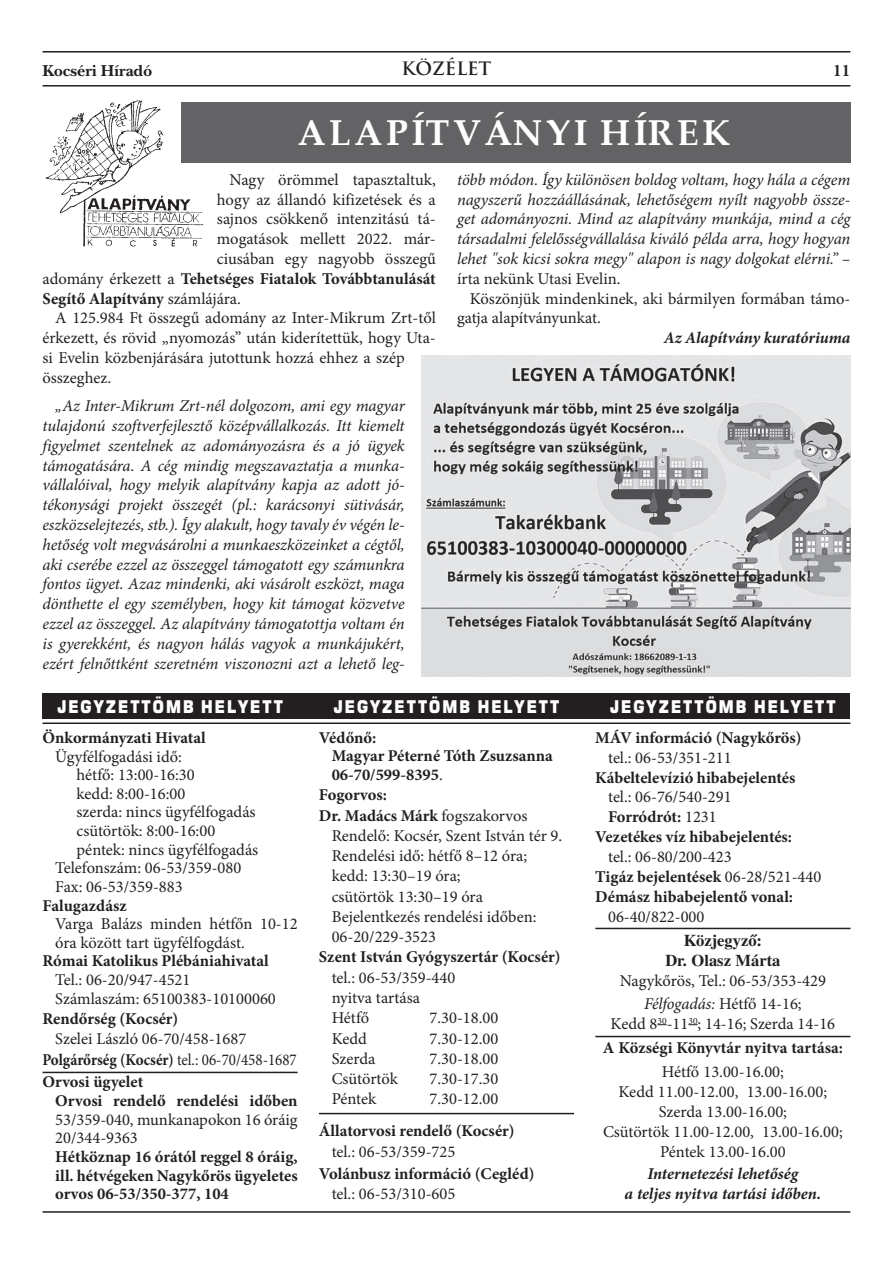
<style>
.page{position:relative;width:893px;height:1263px;background:#fff}
.page>*{position:absolute;margin:0;border:0;box-sizing:border-box;transform-origin:0 0}
.t1{font:700 36px "Palatino Linotype";letter-spacing:.1em;color:#fff}
.t2{font:700 18px "Trajan Pro";color:#231f20}
.t3{font:900 17.55px "Square 721";letter-spacing:.1em;color:#fff;scale:.85 1}
.t4{font:16.5px/20px "Minion Pro";color:#231f20}
.t5{font:italic 16.5px/19.8px "Minion Pro";letter-spacing:-.005em;color:#231f20;text-align:justify}
.t6{font:700 16.5px/18.6px "Minion Pro";color:#231f20}
.t7{font:italic 700 16.5px/20px "Minion Pro";letter-spacing:-.005em;color:#231f20;text-align:center}
.t8{font:700 16.5px/20px "Times CE";color:#231f20;text-align:center}
.t9{font:700 16.5px "New Baskerville CE";color:#231f20}
.s1{font-weight:400}
.s2{font-style:normal}
.s3{font-style:italic}
.s4{font-weight:700}
</style>
<div class="page">
<hr style="left:43px;top:1211px;width:807px;height:2px;background:#231f20">
<hr style="left:43px;top:51px;width:807px;height:2px;background:#231f20">
<hr style="left:43px;top:85px;width:807px;height:2px;background:#231f20">
<div style="left:43px;top:693px;width:807px;height:26px;background:#231f20"></div>
<hr style="left:43px;top:722px;width:807px;height:2px;background:#231f20">
<hr style="left:595px;top:1036px;width:255px;height:1px;background:#231f20">
<hr style="left:43px;top:1072px;width:255px;height:1px;background:#231f20">
<hr style="left:319px;top:1113px;width:255px;height:1px;background:#231f20">
<hr style="left:595px;top:928px;width:255px;height:1px;background:#231f20">
<img style="left:45px;top:101px;width:163px;height:146px">
<div style="left:181px;top:102px;width:669px;height:60px;background:#636366"></div>
<img style="left:422px;top:355px;width:428px;height:322px">
<p class="t9" style="left:43px;top:61px;width:111px">Kocséri Híradó</p>
<p class="t2" style="left:402px;top:57px;width:91px">KÖZÉLET</p>
<p class="t9" style="left:833px;top:61px;width:19px">11</p>
<h1 class="t1" style="left:298px;top:107px;width:434px">ALAPÍTVÁNYI HÍREK</h1>
<p class="t4" style="left:230px;top:170px;width:208px">Nagy örömmel tapasztaltuk,</p>
<p class="t4" style="left:217px;top:189px;width:221px">hogy az állandó kifizetések és a</p>
<p class="t4" style="left:217px;top:209px;width:220px">sajnos csökkenő intenzitású tá-</p>
<p class="t4" style="left:217px;top:229px;width:220px">mogatások mellett 2022. már-</p>
<p class="t4" style="left:217px;top:249px;width:220px">ciusában egy nagyobb összegű</p>
<p class="t6" style="left:43px;top:269px;width:395px"><span class="s1">adomány érkezett a</span> Tehetséges Fiatalok Továbbtanulását</p>
<p class="t6" style="left:43px;top:289px;width:200px">Segítő Alapítvány <span class="s1">számlájára.</span></p>
<p class="t4" style="left:55px;top:308px;width:382px">A 125.984 Ft összegű adomány az Inter-Mikrum Zrt-től</p>
<p class="t4" style="left:43px;top:328px;width:395px">érkezett, és rövid „nyomozás” után kiderítettük, hogy Uta-</p>
<p class="t4" style="left:43px;top:348px;width:364px">si Evelin közbenjárására jutottunk hozzá ehhez a szép</p>
<p class="t4" style="left:43px;top:368px;width:70px">összeghez.</p>
<p class="t5" style="left:43px;top:396px;width:364px;text-indent:13px">„Az Inter-Mikrum Zrt-nél dolgozom, ami egy magyar tulajdonú szoftverfejlesztő középvállalkozás. Itt kiemelt figyelmet szentelnek az adományozásra és a jó ügyek támogatására. A cég mindig megszavaztatja a munka&shy;vállalóival, hogy melyik alapítvány kapja az adott jó&shy;tékonysági projekt összegét (pl.: karácsonyi sütivásár, eszközselejtezés, stb.). Így alakult, hogy tavaly év végén le&shy;hetőség volt megvásárolni a munkaeszközeinket a cégtől, aki cserébe ezzel az összeggel támogatott egy számunkra fontos ügyet. Azaz mindenki, aki vásárolt eszközt, maga dönthette el egy személyben, hogy kit támogat közvetve ezzel az összeggel. Az alapítvány támogatottja voltam én is gyerekként, és nagyon hálás vagyok a munkájukért, ezért felnőttként szeretném viszonozni azt a lehető leg-</p>
<p class="t5" style="left:457px;top:170px;width:395px">több módon. Így különösen boldog voltam, hogy hála a cégem nagyszerű hozzáállásának, lehetőségem nyílt nagyobb össze&shy;get adományozni. Mind az alapítvány munkája, mind a cég társadalmi felelősségvállalása kiváló példa arra, hogy hogyan lehet "sok kicsi sokra megy" alapon is nagy dolgokat elérni.” <span class="s2">– írta nekünk Utasi Evelin.</span></p>
<p class="t4" style="left:457px;top:288px;width:395px;text-indent:13px">Köszönjük mindenkinek, aki bármilyen formában támo&shy;gatja alapítványunkat.</p>
<p class="t7" style="left:664px;top:328px;width:188px">Az Alapítvány kuratóriuma</p>
<p class="t3" style="left:57px;top:694px;width:268px">JEGYZETTÖMB HELYETT</p>
<p class="t3" style="left:333px;top:694px;width:268px">JEGYZETTÖMB HELYETT</p>
<p class="t3" style="left:610px;top:694px;width:268px">JEGYZETTÖMB HELYETT</p>
<p class="t6" style="left:332px;top:728px;width:223px;text-indent:-13px">Védőnő:<br>Magyar Péterné Tóth Zsuzsanna<br>06-70/599-8395<span class="s1">.</span></p>
<p class="t6" style="left:319px;top:785px;width:70px">Fogorvos:</p>
<p class="t6" style="left:319px;top:806px;width:210px">Dr. Madács Márk <span class="s1">fogszakorvos</span></p>
<p class="t4" style="left:332px;top:826px;width:232px">Rendelő: Kocsér, Szent István tér 9.</p>
<p class="t4" style="left:332px;top:846px;width:197px">Rendelési idő: hétfő 8–12 óra;</p>
<p class="t4" style="left:332px;top:866px;width:131px">kedd: 13:30–19 óra;</p>
<p class="t4" style="left:332px;top:886px;width:153px">csütörtök 13:30–19 óra</p>
<p class="t4" style="left:332px;top:907px;width:206px">Bejelentkezés rendelési időben:</p>
<p class="t4" style="left:332px;top:927px;width:106px">06-20/229-3523</p>
<p class="t6" style="left:319px;top:948px;width:243px">Szent István Gyógyszertár (Kocsér)</p>
<p class="t4" style="left:332px;top:967px;width:125px">tel.: 06-53/359-440 nyitva tartása<br>Hétfő</p>
<p class="t6" style="left:595px;top:728px;width:208px">MÁV információ (Nagykőrös)</p>
<p class="t4" style="left:608px;top:747px;width:125px">tel.: 06-53/351-211</p>
<p class="t6" style="left:595px;top:768px;width:202px">Kábeltelevízió hibabejelentés</p>
<p class="t4" style="left:608px;top:787px;width:125px">tel.: 06-76/540-291</p>
<p class="t6" style="left:608px;top:807px;width:110px">Forródrót: <span class="s1">1231</span></p>
<p class="t6" style="left:595px;top:827px;width:198px">Vezetékes víz hibabejelentés:</p>
<p class="t6" style="left:595px;top:847px;width:227px;line-height:19.8px;text-indent:13px"><span class="s1">tel.: 06-80/200-423<br></span>Tigáz bejelentések <span class="s1">06-28/521-440<br></span>Démász hibabejelentő vonal:</p>
<p class="t4" style="left:608px;top:906px;width:98px">06-40/822-000</p>
<p class="t8" style="left:665px;top:930px;width:117px">Közjegyző:<br>Dr. Olasz Márta</p>
<p class="t4" style="left:620px;top:969px;width:208px;line-height:23.7px;text-align:center">Nagykőrös, Tel.: 06-53/353-429<br><span class="s3">Félfogadás:</span> Hétfő 14-16;</p>
<p class="t6" style="left:603px;top:1012px;width:242px;line-height:24.2px;text-align:center"><span class="s1">Kedd 8</span><sup>30</sup><span class="s1">-11</span><sup>30</sup><span class="s1">; 14-16; Szerda 14-16<br></span>A Községi Könyvtár nyitva tartása:</p>
<p class="t4" style="left:603px;top:1062px;width:241px;text-align:center">Hétfő 13.00-16.00;<br>Kedd 11.00-12.00, 13.00-16.00;<br>Szerda 13.00-16.00;<br>Csütörtök 11.00-12.00, 13.00-16.00;<br>Péntek 13.00-16.00</p>
<p class="t7" style="left:624px;top:1163px;width:198px">Internetezési lehetőség<br>a teljes nyitva tartási időben.</p>
<p class="t6" style="left:43px;top:728px;width:165px">Önkormányzati Hivatal</p>
<p class="t4" style="left:55px;top:746px;width:128px">Ügyfélfogadási idő:</p>
<p class="t4" style="left:77px;top:765px;width:120px">hétfő: 13:00-16:30</p>
<p class="t4" style="left:77px;top:784px;width:110px">kedd: 8:00-16:00</p>
<p class="t4" style="left:77px;top:802px;width:181px">szerda: nincs ügyfélfogadás</p>
<p class="t4" style="left:77px;top:821px;width:140px">csütörtök: 8:00-16:00</p>
<p class="t4" style="left:77px;top:839px;width:183px">péntek: nincs ügyfélfogadás</p>
<p class="t4" style="left:55px;top:858px;width:188px">Telefonszám: 06-53/359-080</p>
<p class="t4" style="left:55px;top:877px;width:129px">Fax: 06-53/359-883</p>
<p class="t6" style="left:43px;top:896px;width:86px">Falugazdász</p>
<p class="t4" style="left:55px;top:915px;width:244px;line-height:18.6px">Varga Balázs minden hétfőn 10-12 óra között tart ügyfélfogdást.</p>
<p class="t6" style="left:43px;top:952px;width:228px">Római Katolikus Plébániahivatal</p>
<p class="t4" style="left:55px;top:970px;width:222px;line-height:18.6px">Tel.: 06-20/947-4521<br>Számlaszám: 65100383-10100060</p>
<p class="t6" style="left:43px;top:1009px;width:137px">Rendőrség (Kocsér)</p>
<p class="t4" style="left:43px;top:1029px;width:256px;text-indent:13px">Szelei László 06-70/458-1687<br><span class="s4">Polgárőrség (Kocsér)</span> tel.: 06-70/458-1687</p>
<p class="t6" style="left:55px;top:1073px;width:244px;text-indent:-13px">Orvosi ügyelet<br>Orvosi rendelő rendelési időben</p>
<p class="t4" style="left:55px;top:1110px;width:244px;line-height:18.6px">53/359-040, munkanapokon 16 óráig<br>20/344-9363</p>
<p class="t6" style="left:55px;top:1147px;width:244px;text-align:justify">Hétköznap 16 órától reggel 8 óráig, ill. hétvégeken Nagykőrös ügyeletes orvos 06-53/350-377, 104</p>
<p class="t4" style="left:429px;top:1008px;width:70px">7.30-18.00</p>
<p class="t4" style="left:332px;top:1028px;width:37px">Kedd</p>
<p class="t4" style="left:429px;top:1028px;width:70px">7.30-12.00</p>
<p class="t4" style="left:332px;top:1048px;width:45px">Szerda</p>
<p class="t4" style="left:429px;top:1048px;width:70px">7.30-18.00</p>
<p class="t4" style="left:332px;top:1069px;width:68px">Csütörtök</p>
<p class="t4" style="left:429px;top:1069px;width:70px">7.30-17.30</p>
<p class="t4" style="left:332px;top:1089px;width:46px">Péntek</p>
<p class="t4" style="left:429px;top:1089px;width:70px">7.30-12.00</p>
<p class="t6" style="left:319px;top:1121px;width:197px">Állatorvosi rendelő (Kocsér)</p>
<p class="t4" style="left:332px;top:1141px;width:125px">tel.: 06-53/359-725</p>
<p class="t6" style="left:319px;top:1164px;width:217px">Volánbusz információ (Cegléd)</p>
<p class="t4" style="left:332px;top:1184px;width:125px">tel.: 06-53/310-605</p>
</div>
